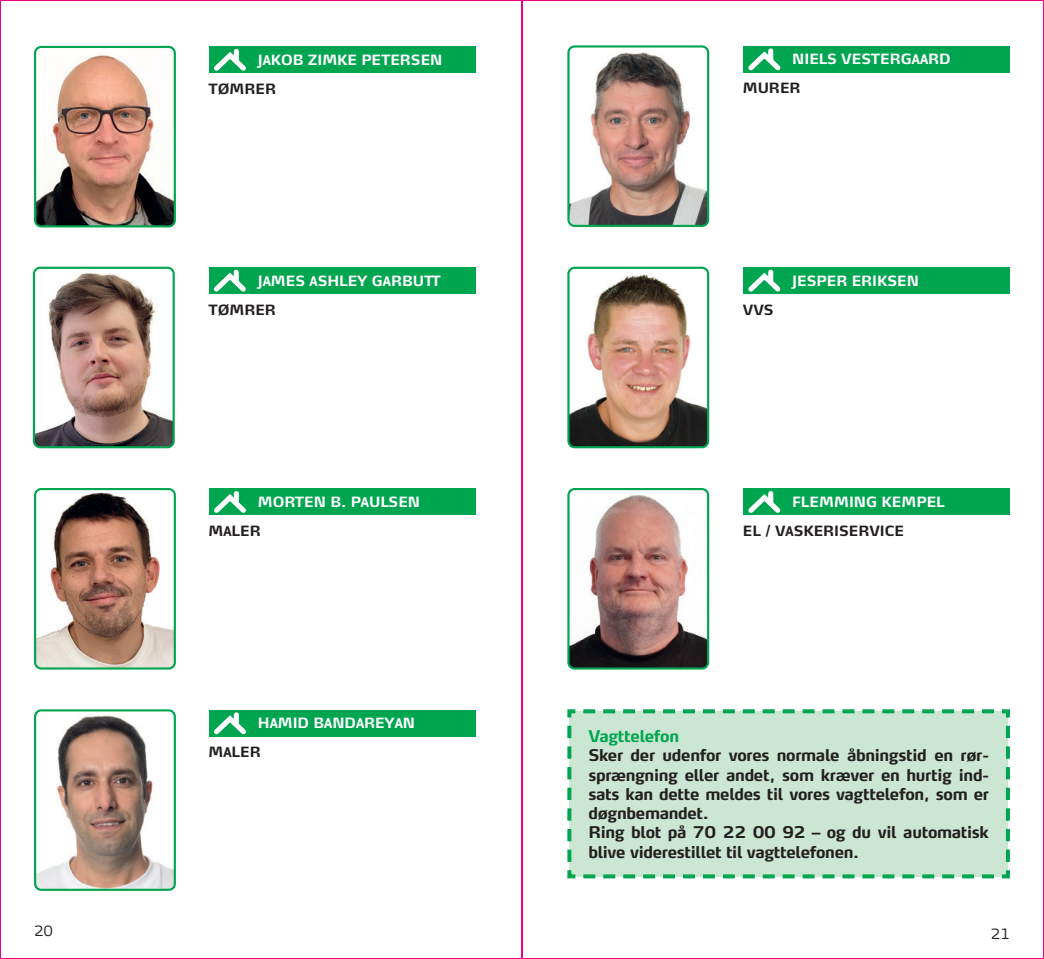
<style>
.page{position:relative;width:1044px;height:959px;background:#fff}
.page>*{position:absolute;margin:0;border:0;box-sizing:border-box;transform-origin:0 0}
.brød{font:700 16px/19.2px "Max TF";letter-spacing:-.02em;color:#231f20;text-align:justify}
.brød-2{font:700 16px "Max TF";letter-spacing:-.02em;color:#00a54f}
.t1{font:700 14px "Max TF";color:#fff}
.t2{font:700 14px "Max TF";color:#231f20}
.t3{font:300 14px "Max TF";color:#231f20}
</style>
<div class="page">
<img style="left:37px;top:491px;width:136px;height:175px">
<div style="left:34px;top:488px;width:142px;height:181px;border:2px solid #00a54f;border-radius:6px"></div>
<div style="left:209px;top:488px;width:266px;height:27px;background:#00a54f"></div>
<svg style="left:214px;top:491px;width:32px;height:22px"></svg>
<div style="left:234px;top:493px;width:5px;height:9px;background:#fff"></div>
<img style="left:570px;top:48px;width:136px;height:176px">
<div style="left:567px;top:45px;width:142px;height:182px;border:2px solid #00a54f;border-radius:6px"></div>
<div style="left:743px;top:46px;width:266px;height:27px;background:#00a54f"></div>
<svg style="left:748px;top:48px;width:33px;height:23px"></svg>
<div style="left:768px;top:51px;width:5px;height:9px;background:#fff"></div>
<img style="left:35px;top:712px;width:140px;height:177px">
<div style="left:34px;top:709px;width:142px;height:181px;border:2px solid #00a54f;border-radius:6px"></div>
<div style="left:209px;top:709px;width:266px;height:27px;background:#00a54f"></div>
<svg style="left:209px;top:712px;width:42px;height:25px"></svg>
<div style="left:234px;top:714px;width:5px;height:9px;background:#fff"></div>
<img style="left:570px;top:491px;width:138px;height:177px">
<div style="left:567px;top:488px;width:142px;height:181px;border:2px solid #00a54f;border-radius:6px"></div>
<div style="left:743px;top:488px;width:266px;height:27px;background:#00a54f"></div>
<svg style="left:748px;top:491px;width:33px;height:22px"></svg>
<div style="left:768px;top:493px;width:5px;height:9px;background:#fff"></div>
<img style="left:570px;top:269px;width:136px;height:176px">
<div style="left:567px;top:266px;width:142px;height:182px;border:2px solid #00a54f;border-radius:6px"></div>
<div style="left:743px;top:267px;width:266px;height:27px;background:#00a54f"></div>
<svg style="left:748px;top:269px;width:33px;height:23px"></svg>
<div style="left:768px;top:272px;width:5px;height:9px;background:#fff"></div>
<img style="left:37px;top:49px;width:136px;height:175px">
<div style="left:34px;top:46px;width:142px;height:181px;border:2px solid #00a54f;border-radius:6px"></div>
<div style="left:209px;top:46px;width:266px;height:27px;background:#00a54f"></div>
<svg style="left:214px;top:49px;width:32px;height:22px"></svg>
<div style="left:234px;top:51px;width:5px;height:9px;background:#fff"></div>
<img style="left:36px;top:269px;width:136px;height:176px">
<div style="left:33px;top:266px;width:142px;height:182px;border:2px solid #00a54f;border-radius:6px"></div>
<div style="left:209px;top:267px;width:266px;height:27px;background:#00a54f"></div>
<svg style="left:214px;top:269px;width:32px;height:23px"></svg>
<div style="left:234px;top:272px;width:5px;height:9px;background:#fff"></div>
<div style="left:567px;top:709px;width:443px;height:170px;background:#cbe6d3"></div>
<p class="t1" style="left:258px;top:51px;width:186px">JAKOB ZIMKE PETERSEN</p>
<p class="t1" style="left:792px;top:50px;width:160px">NIELS VESTERGAARD</p>
<p class="t2" style="left:208px;top:80px;width:69px">TØMRER</p>
<p class="t2" style="left:742px;top:79px;width:59px">MURER</p>
<p class="t1" style="left:258px;top:271px;width:185px">JAMES ASHLEY GARBUTT</p>
<p class="t1" style="left:792px;top:271px;width:128px">JESPER ERIKSEN</p>
<p class="t2" style="left:208px;top:300px;width:69px">TØMRER</p>
<p class="t2" style="left:742px;top:300px;width:32px">VVS</p>
<p class="t1" style="left:258px;top:493px;width:164px">MORTEN B. PAULSEN</p>
<p class="t1" style="left:792px;top:493px;width:154px">FLEMMING KEMPEL</p>
<p class="t2" style="left:208px;top:521px;width:54px">MALER</p>
<p class="t2" style="left:742px;top:521px;width:163px">EL / VASKERISERVICE</p>
<p class="t1" style="left:258px;top:714px;width:159px">HAMID BANDAREYAN</p>
<p class="t2" style="left:208px;top:743px;width:54px">MALER</p>
<p class="brød-2" style="left:588px;top:726px;width:92px">Vagttelefon</p>
<p class="brød" style="left:588px;top:745px;width:402px">Sker der udenfor vores normale åbningstid en rør&shy;sprængning eller andet, som kræver en hurtig ind&shy;sats kan dette meldes til vores vagttelefon, som er døgnbemandet.</p>
<p class="brød" style="left:588px;top:822px;width:402px">Ring blot på 70 22 00 92 – og du vil automatisk blive viderestillet til vagttelefonen.</p>
<p class="t3" style="left:34px;top:922px;width:21px">20</p>
<p class="t3" style="left:990px;top:924px;width:21px">21</p>
</div>
